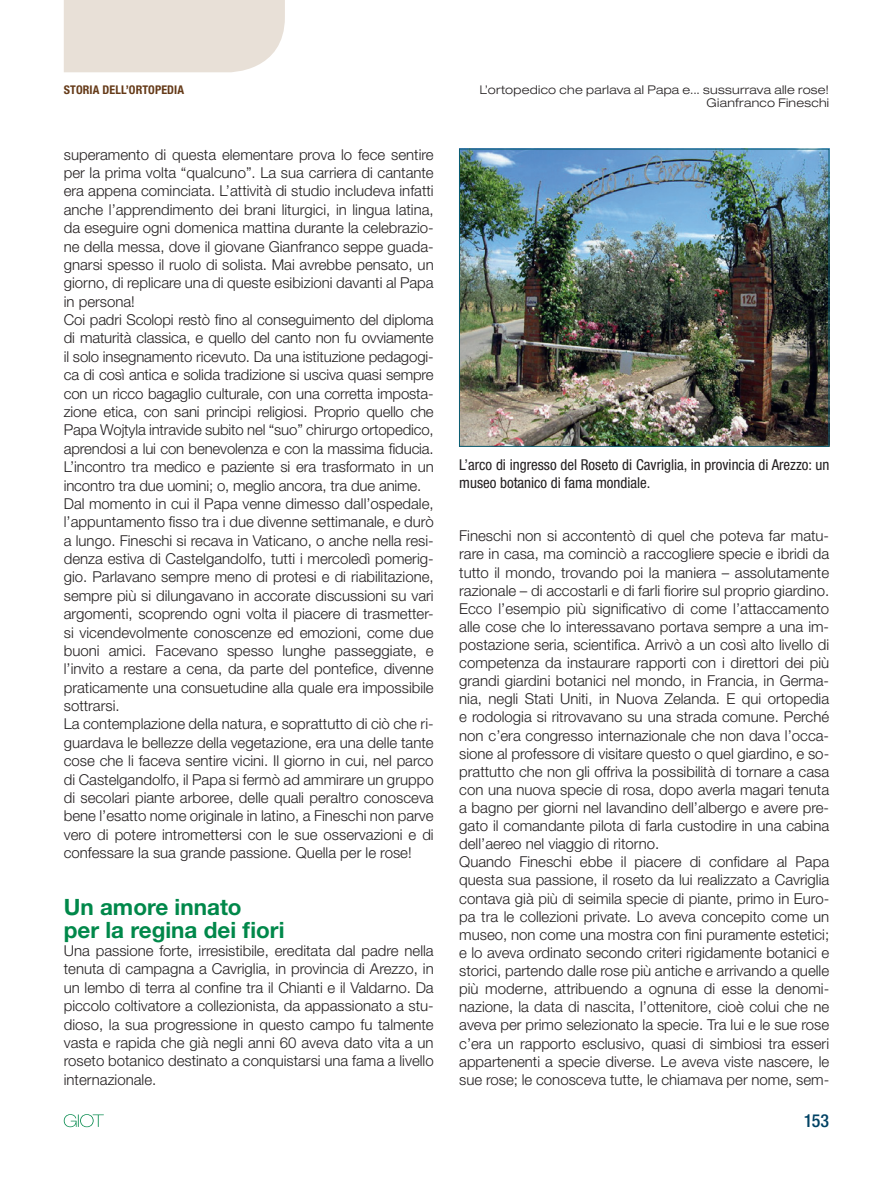
<style>
.page{position:relative;width:893px;height:1191px;background:#fff}
.page>*{position:absolute;margin:0;border:0;box-sizing:border-box;transform-origin:0 0}
.t1{font:700 22.5px/22.8px "Helvetica Neue LT Std";color:#00884a}
.t2{font:500 condensed 18px "Helvetica Neue LT Std";color:#004264}
.t3{font:300 15px/18.5px "Helvetica Neue LT Std";color:#231f20}
.t4{font:condensed 15px/18px "Helvetica Neue LT Std";color:#231f20}
.t5{font:300 expanded 12px/13.5px "Helvetica Neue LT Std";letter-spacing:.025em;color:#231f20;text-align:right}
.t6{font:700 condensed 12px "Helvetica Neue LT Std";letter-spacing:.01em;color:#653a18}
</style>
<div class="page">
<div style="left:64px;top:0;width:221px;height:72px;background:#e8e0d7"></div>
<svg style="left:64px;top:1114px;width:40px;height:13px"></svg>
<img style="left:461px;top:151px;width:366px;height:293px">
<div style="left:459px;top:149px;width:370px;height:297px;border:1px solid #0a5d73"></div>
<p class="t6" style="left:64px;top:82px;width:122px">STORIA dell’ORTOPED IA</p>
<p class="t5" style="left:480px;top:82px;width:351px">L’ortopedico che parlava al Papa e... sussurrava alle rose!<br>Gianfranco Fineschi</p>
<p class="t3" style="left:64px;top:145px;width:371px">superamento di questa elementare prova lo fece sentire per la prima volta “qualcuno”. La sua carriera di cantante era appena cominciata. L’attività di studio includeva infatti anche l’apprendimento dei brani liturgici, in lingua latina, da eseguire ogni domenica mattina durante la celebrazio&shy;ne della messa, dove il giovane Gianfranco seppe guada&shy;gnarsi spesso il ruolo di solista. Mai avrebbe pensato, un giorno, di replicare una di queste esibizioni davanti al Papa in persona!<br>Coi padri Scolopi restò fino al conseguimento del diploma di maturità classica, e quello del canto non fu ovviamente il solo insegnamento ricevuto. Da una istituzione pedagogi&shy;ca di così antica e solida tradizione si usciva quasi sempre con un ricco bagaglio culturale, con una corretta imposta&shy;zione etica, con sani principi religiosi. Proprio quello che Papa Wojtyla intravide subito nel “suo” chirurgo ortopedico, aprendosi a lui con benevolenza e con la massima fiducia.<br>L’incontro tra medico e paziente si era trasformato in un incontro tra due uomini; o, meglio ancora, tra due anime.<br>Dal momento in cui il Papa venne dimesso dall’ospedale, l’appuntamento fisso tra i due divenne settimanale, e durò a lungo. Fineschi si recava in Vaticano, o anche nella resi&shy;denza estiva di Castelgandolfo, tutti i mercoledì pomerig&shy;gio. Parlavano sempre meno di protesi e di riabilitazione, sempre più si dilungavano in accorate discussioni su vari argomenti, scoprendo ogni volta il piacere di trasmetter&shy;si vicendevolmente conoscenze ed emozioni, come due buoni amici. Facevano spesso lunghe passeggiate, e l’invito a restare a cena, da parte del pontefice, divenne praticamente una consuetudine alla quale era impossibile sottrarsi.<br>La contemplazione della natura, e soprattutto di ciò che ri&shy;guardava le bellezze della vegetazione, era una delle tante cose che li faceva sentire vicini. Il giorno in cui, nel parco di Castelgandolfo, il Papa si fermò ad ammirare un gruppo di secolari piante arboree, delle quali peraltro conosceva bene l’esatto nome originale in latino, a Fineschi non parve vero di potere intromettersi con le sue osservazioni e di confessare la sua grande passione. Quella per le rose!</p>
<h1 class="t1" style="left:64px;top:895px;width:222px">Un amore innato<br>per la regina dei fiori</h1>
<p class="t3" style="left:64px;top:941px;width:371px;text-align:justify">Una passione forte, irresistibile, ereditata dal padre nella tenuta di campagna a Cavriglia, in provincia di Arezzo, in un lembo di terra al confine tra il Chianti e il Valdarno. Da piccolo coltivatore a collezionista, da appassionato a stu&shy;dioso, la sua progressione in questo campo fu talmente vasta e rapida che già negli anni 60 aveva dato vita a un roseto botanico destinato a conquistarsi una fama a livello internazionale.</p>
<p class="t4" style="left:459px;top:456px;width:371px">L’arco di ingresso del Roseto di Cavriglia, in provincia di Arezzo: un museo botanico di fama mondiale.</p>
<p class="t3" style="left:459px;top:526px;width:371px">Fineschi non si accontentò di quel che poteva far matu&shy;rare in casa, ma cominciò a raccogliere specie e ibridi da tutto il mondo, trovando poi la maniera – assolutamente razionale – di accostarli e di farli fiorire sul proprio giardino.<br>Ecco l’esempio più significativo di come l’attaccamento alle cose che lo interessavano portava sempre a una im&shy;postazione seria, scientifica. Arrivò a un così alto livello di competenza da instaurare rapporti con i direttori dei più grandi giardini botanici nel mondo, in Francia, in Germa&shy;nia, negli Stati Uniti, in Nuova Zelanda. E qui ortopedia e rodologia si ritrovavano su una strada comune. Perché non c’era congresso internazionale che non dava l’occa&shy;sione al professore di visitare questo o quel giardino, e so&shy;prattutto che non gli offriva la possibilità di tornare a casa con una nuova specie di rosa, dopo averla magari tenuta a bagno per giorni nel lavandino dell’albergo e avere pre&shy;gato il comandante pilota di farla custodire in una cabina dell’aereo nel viaggio di ritorno.<br>Quando Fineschi ebbe il piacere di confidare al Papa questa sua passione, il roseto da lui realizzato a Cavriglia contava già più di seimila specie di piante, primo in Euro&shy;pa tra le collezioni private. Lo aveva concepito come un museo, non come una mostra con fini puramente estetici; e lo aveva ordinato secondo criteri rigidamente botanici e storici, partendo dalle rose più antiche e arrivando a quelle più moderne, attribuendo a ognuna di esse la denomi&shy;nazione, la data di nascita, l’ottenitore, cioè colui che ne aveva per primo selezionato la specie. Tra lui e le sue rose c’era un rapporto esclusivo, quasi di simbiosi tra esseri appartenenti a specie diverse. Le aveva viste nascere, le sue rose; le conosceva tutte, le chiamava per nome, sem-</p>
<p class="t2" style="left:804px;top:1110px;width:27px">153</p>
</div>
